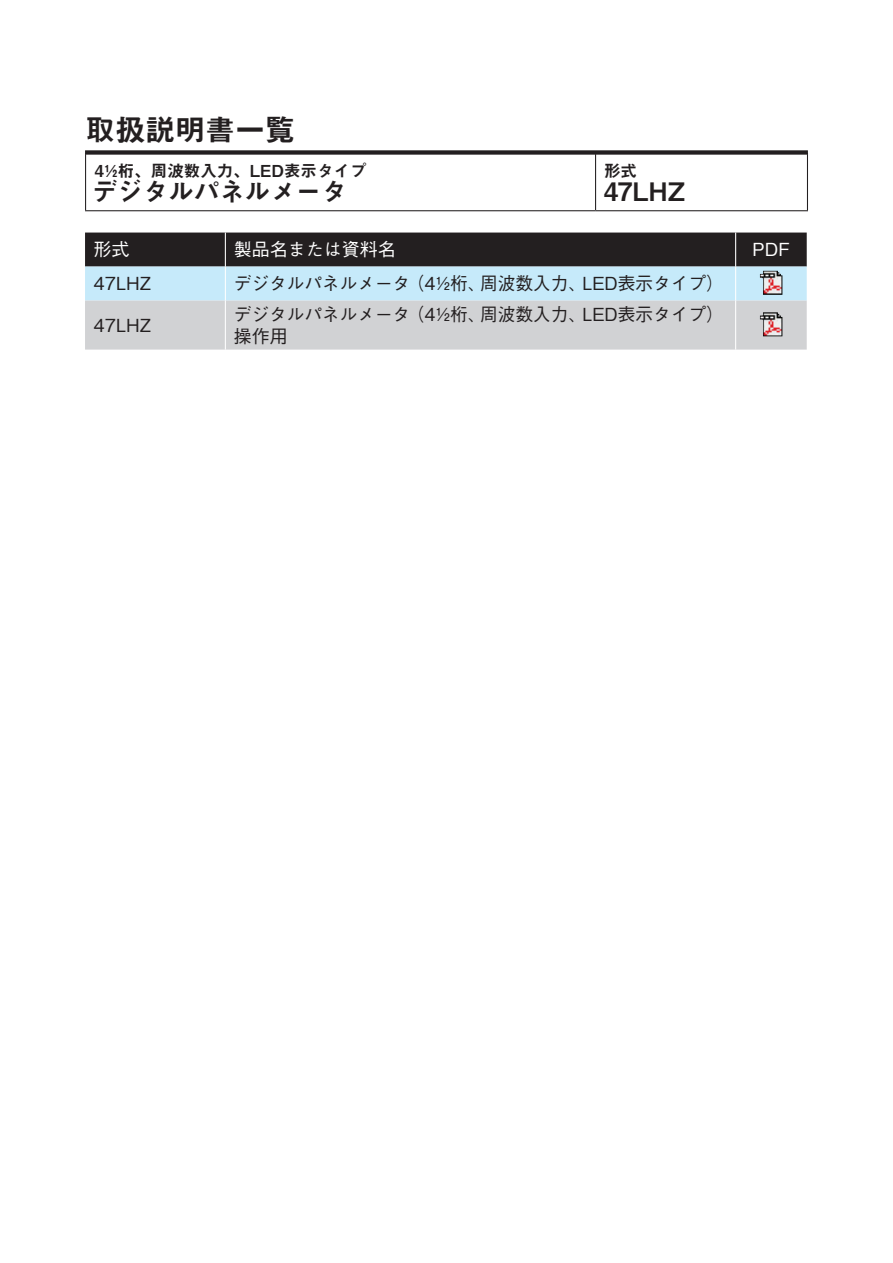
<style>
.page{position:relative;width:893px;height:1263px;background:#fff}
.page>*{position:absolute;margin:0;border:0;box-sizing:border-box;transform-origin:0 0}
.t1{font:30px "Midashi Go Pro MB31";color:#231f20}
.t2{font:25.5px "Midashi Go Pro MB31";color:#231f20}
.t3{font:500 18px "Gothic BBB Pro";color:#231f20}
.t4{font:500 18px "Gothic BBB Pro";color:#fff}
.t5{font:16.5px "Midashi Go Pro MB31";color:#231f20}
</style>
<div class="page">
<div style="left:85px;top:150px;width:723px;height:5px;background:#231f20"></div>
<hr style="left:595px;top:154px;width:1px;height:56px;background:#231f20">
<hr style="left:85px;top:154px;width:1px;height:56px;background:#231f20">
<hr style="left:807px;top:154px;width:1px;height:56px;background:#231f20">
<hr style="left:85px;top:210px;width:511px;height:1px;background:#231f20">
<hr style="left:596px;top:210px;width:212px;height:1px;background:#231f20">
<svg style="left:85px;top:233px;width:722px;height:117px;background:#9ca5ab"></svg>
<hr style="left:225px;top:233px;width:1px;height:34px;background:#fff">
<hr style="left:735px;top:233px;width:1px;height:34px;background:#fff">
<hr style="left:225px;top:267px;width:1px;height:34px;background:#fff">
<hr style="left:735px;top:267px;width:1px;height:34px;background:#fff">
<hr style="left:225px;top:301px;width:1px;height:49px;background:#fff">
<hr style="left:735px;top:301px;width:1px;height:49px;background:#fff">
<img style="left:760px;top:271px;width:22px;height:24px">
<img style="left:760px;top:312px;width:22px;height:24px">
<h1 class="t1" style="left:85px;top:106px;width:211px">取扱説明書一覧</h1>
<p class="t5" style="left:95px;top:157px;width:273px">½4 桁、周波数入力、LED表示タイプ</p>
<h2 class="t2" style="left:92px;top:171px;width:256px">デジタルパネルメータ</h2>
<p class="t5" style="left:604px;top:157px;width:34px">形式</p>
<h2 class="t2" style="left:604px;top:171px;width:83px">47LHZ</h2>
<p class="t4" style="left:94px;top:235px;width:37px">形式</p>
<p class="t3" style="left:94px;top:269px;width:59px">47LHZ</p>
<p class="t3" style="left:94px;top:311px;width:59px">47LHZ</p>
<p class="t4" style="left:234px;top:235px;width:163px">製品名または資料名</p>
<p class="t3" style="left:234px;top:269px;width:178px">デジタルパネルメータ</p>
<p class="t3" style="left:234px;top:299px;width:178px">デジタルパネルメータ</p>
<p class="t3" style="left:234px;top:322px;width:55px">操作用</p>
<p class="t3" style="left:407px;top:269px;width:80px">（4½桁、</p>
<p class="t3" style="left:407px;top:299px;width:80px">（4½桁、</p>
<p class="t3" style="left:480px;top:269px;width:107px">周波数入力、</p>
<p class="t3" style="left:480px;top:299px;width:107px">周波数入力、</p>
<p class="t3" style="left:582px;top:269px;width:143px">LED表示タイプ(</p>
<p class="t3" style="left:582px;top:299px;width:143px">LED表示タイプ(</p>
<p class="t4" style="left:752px;top:235px;width:39px">PDF</p>
</div>
